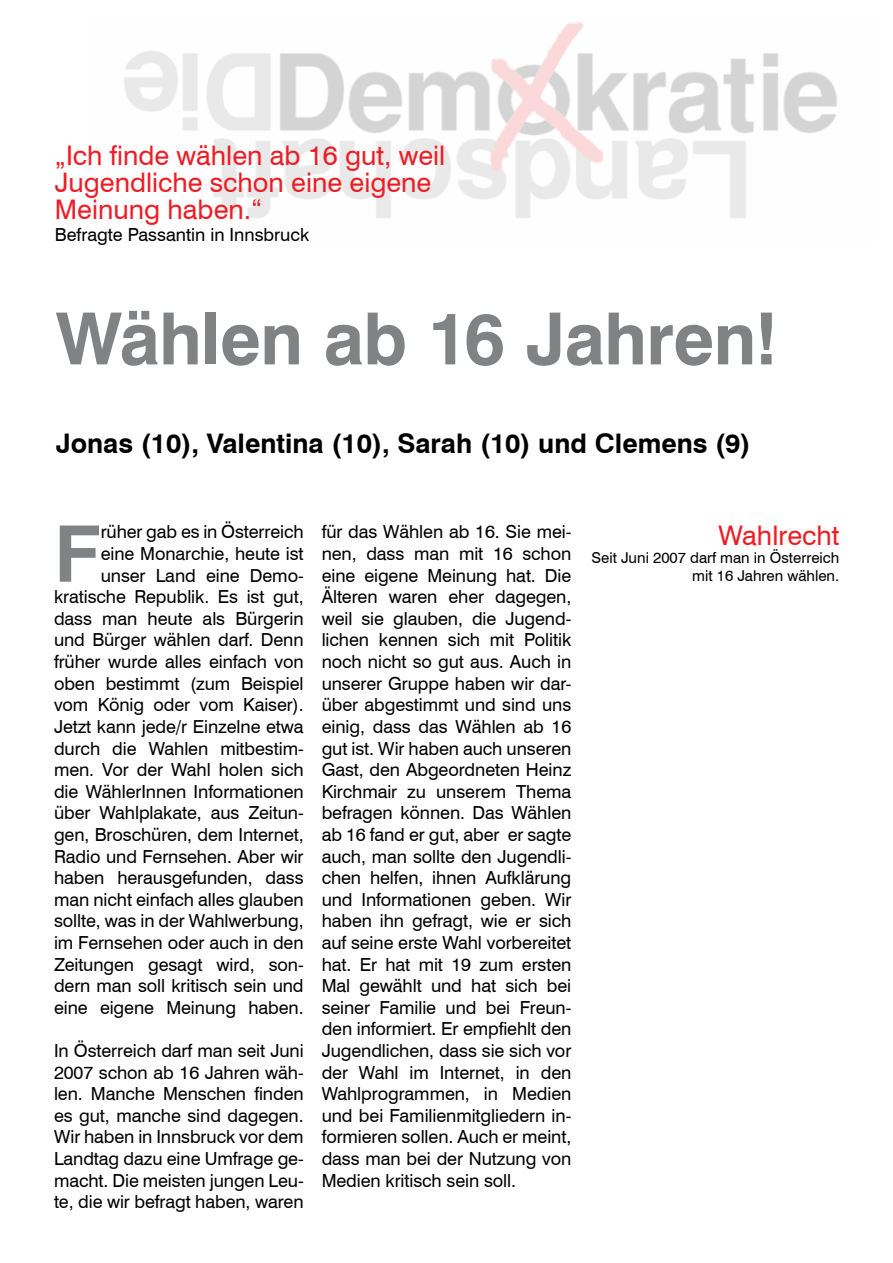
<style>
.page{position:relative;width:893px;height:1263px;background:#fff}
.page>*{position:absolute;margin:0;border:0;box-sizing:border-box;transform-origin:0 0}
.t1{font:700 78px "Swiss 721 BT";color:#808284}
.t2{font:700 72px "Swiss 721 BT";letter-spacing:-.015em;color:#808284}
.t3{font:27px/27px "Swiss 721 BT";color:#ec1d25}
.t4{font:700 27px "Swiss 721 BT";color:#000}
.t5{font:18px/21.6px "Swiss 721 BT";letter-spacing:-.005em;color:#000;text-align:justify}
.t6{font:15px/18px "Swiss 721 BT";color:#000;text-align:right}
</style>
<div class="page">
<img style="left:124px;top:22px;width:713px;height:196px">
<h3 class="t3" style="left:55px;top:142px;width:392px">„Ich finde wählen ab 16 gut, weil<br>Jugendliche schon eine eigene<br>Meinung haben.“</h3>
<p class="t5" style="left:55px;top:223px;width:256px">Befragte Passantin in Innsbruck</p>
<h2 class="t2" style="left:55px;top:295px;width:724px">Wählen ab 16 Jahren!</h2>
<h3 class="t4" style="left:56px;top:427px;width:696px">Jonas (10), Valentina (10), Sarah (10) und Clemens (9)</h3>
<p class="t5" style="left:54px;top:521px;width:251px;text-align:right">rüher gab es in Österreich<br>eine Monarchie, heute ist unser Land eine Demo&shy;kratische Republik. Es ist gut, dass man heute als Bürgerin und Bürger wählen darf. Denn früher wurde alles einfach von oben bestimmt (zum Beispiel vom König oder vom Kaiser).<br>Jetzt kann jede/r Einzelne etwa durch die Wahlen mitbestim&shy;men. Vor der Wahl holen sich die WählerInnen Informationen über Wahlplakate, aus Zeitun&shy;gen, Broschüren, dem Internet,<br>Radio und Fernsehen. Aber wir haben herausgefunden, dass man nicht einfach alles glauben sollte, was in der Wahlwerbung, im Fernsehen oder auch in den<br>Zeitungen gesagt wird, son&shy;dern man soll kritisch sein und eine eigene Meinung haben.</p>
<p class="t5" style="left:54px;top:1039px;width:251px">In Österreich darf man seit Juni 2007 schon ab 16 Jahren wäh&shy;len. Manche Menschen finden es gut, manche sind dagegen.<br>Wir haben in Innsbruck vor dem Landtag dazu eine Umfrage ge&shy;macht. Die meisten jungen Leu&shy;te, die wir befragt haben, waren</p>
<h1 class="t1" style="left:54px;top:506px;width:48px">F</h1>
<p class="t5" style="left:322px;top:521px;width:251px">für das Wählen ab 16. Sie mei&shy;nen, dass man mit 16 schon eine eigene Meinung hat. Die Älteren waren eher dagegen, weil sie glauben, die Jugend&shy;lichen kennen sich mit Politik noch nicht so gut aus. Auch in unserer Gruppe haben wir dar&shy;über abgestimmt und sind uns einig, dass das Wählen ab 16 gut ist. Wir haben auch unseren Gast, den Abgeordneten Heinz Kirchmair zu unserem Thema befragen können. Das Wählen ab 16 fand er gut, aber er sagte auch, man sollte den Jugendli&shy;chen helfen, ihnen Aufklärung und Informationen geben. Wir haben ihn gefragt, wie er sich auf seine erste Wahl vorbereitet hat. Er hat mit 19 zum ersten Mal gewählt und hat sich bei seiner Familie und bei Freun&shy;den informiert. Er empfiehlt den Jugendlichen, dass sie sich vor der Wahl im Internet, in den Wahlprogrammen, in Medien und bei Familienmitgliedern in&shy;formieren sollen. Auch er meint, dass man bei der Nutzung von Medien kritisch sein soll.</p>
<h3 class="t3" style="left:718px;top:522px;width:122px">Wahlrecht</h3>
<p class="t6" style="left:591px;top:549px;width:249px">Seit Juni 2007 darf man in Österreich mit 16 Jahren wählen.</p>
</div>
